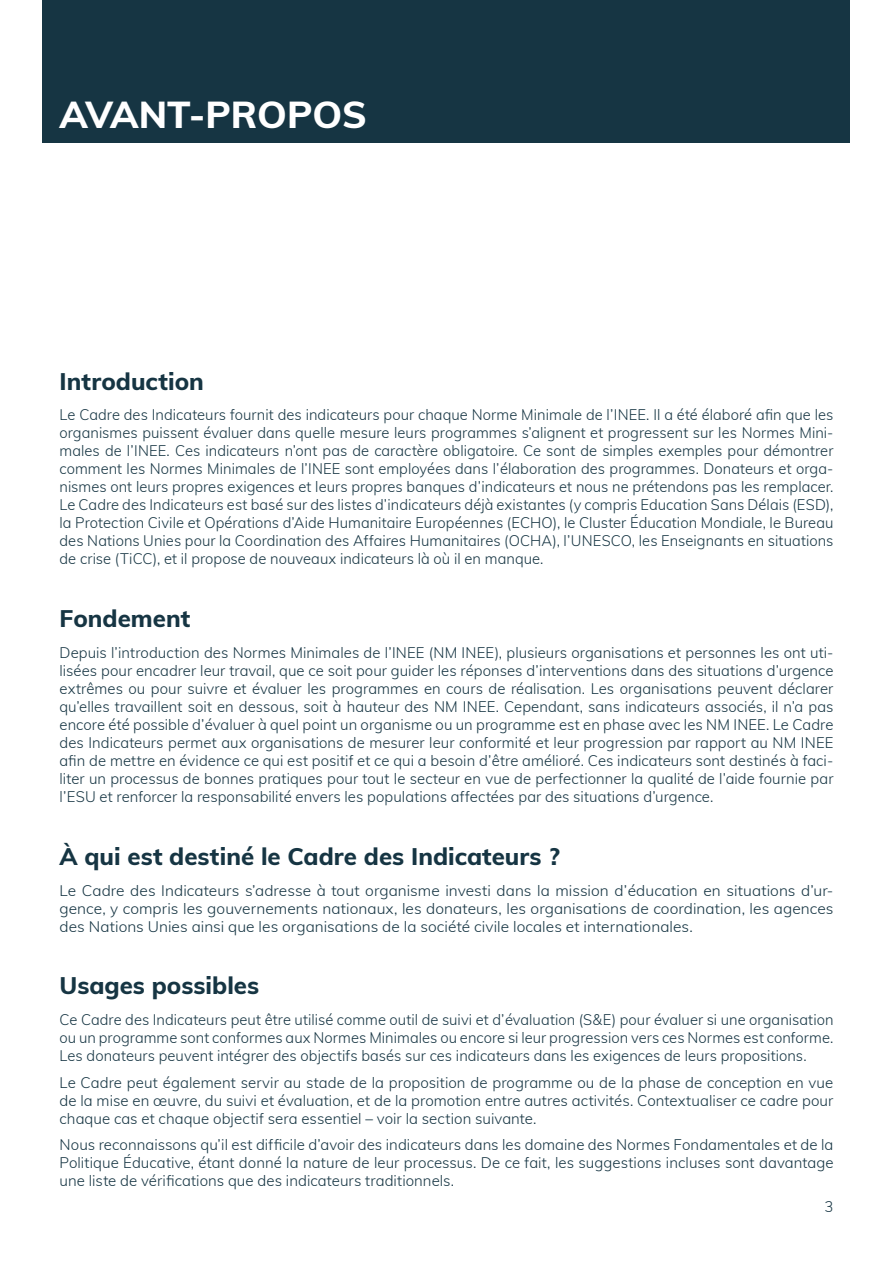
<style>
.page{position:relative;width:893px;height:1263px;background:#fff}
.page>*{position:absolute;margin:0;border:0;box-sizing:border-box;transform-origin:0 0}
.INEE_HEADER_LEVEL1{font:800 37.5px "Muli";color:#fff}
.INEE_HEADER_LEVEL2{font:800 24px "Muli";color:#163543}
.INEE_Paragraph{font:300 15px/18px "Muli";letter-spacing:.005em;color:#163543;text-align:justify}
</style>
<div class="page">
<div style="left:43px;top:0;width:807px;height:143px;background:#163543"></div>
<p class="INEE_HEADER_LEVEL1" style="left:60px;top:87px;width:309px">AVANT-PROPOS</p>
<p class="INEE_HEADER_LEVEL2" style="left:60px;top:363px;width:146px">Introduction</p>
<p class="INEE_Paragraph" style="left:60px;top:405px;width:775px">Le Cadre des Indicateurs fournit des indicateurs pour chaque Norme Minimale de l’INEE. Il a été élaboré afin que les organismes puissent évaluer dans quelle mesure leurs programmes s’alignent et progressent sur les Normes Mini&shy;males de l’INEE. Ces indicateurs n’ont pas de caractère obligatoire. Ce sont de simples exemples pour démontrer comment les Normes Minimales de l’INEE sont employées dans l’élaboration des programmes. Donateurs et orga&shy;nismes ont leurs propres exigences et leurs propres banques d’indicateurs et nous ne prétendons pas les remplacer.<br>Le Cadre des Indicateurs est basé sur des listes d’indicateurs déjà existantes (y compris Education Sans Délais (ESD), la Protection Civile et Opérations d’Aide Humanitaire Européennes (ECHO), le Cluster Éducation Mondiale, le Bureau des Nations Unies pour la Coordination des Affaires Humanitaires (OCHA), l’UNESCO, les Enseignants en situations de crise (TiCC), et il propose de nouveaux indicateurs là où il en manque.</p>
<p class="INEE_HEADER_LEVEL2" style="left:60px;top:601px;width:132px">Fondement</p>
<p class="INEE_Paragraph" style="left:60px;top:643px;width:775px">Depuis l’introduction des Normes Minimales de l’INEE (NM INEE), plusieurs organisations et personnes les ont uti&shy;lisées pour encadrer leur travail, que ce soit pour guider les réponses d’interventions dans des situations d’urgence extrêmes ou pour suivre et évaluer les programmes en cours de réalisation. Les organisations peuvent déclarer qu’elles travaillent soit en dessous, soit à hauteur des NM INEE. Cependant, sans indicateurs associés, il n’a pas encore été possible d’évaluer à quel point un organisme ou un programme est en phase avec les NM INEE. Le Cadre des Indicateurs permet aux organisations de mesurer leur conformité et leur progression par rapport au NM INEE afin de mettre en évidence ce qui est positif et ce qui a besoin d’être amélioré. Ces indicateurs sont destinés à faci&shy;liter un processus de bonnes pratiques pour tout le secteur en vue de perfectionner la qualité de l’aide fournie par l’ESU et renforcer la responsabilité envers les populations affectées par des situations d’urgence.</p>
<p class="INEE_HEADER_LEVEL2" style="left:60px;top:839px;width:502px">À qui est destiné le Cadre des Indicateurs ?</p>
<p class="INEE_Paragraph" style="left:60px;top:880px;width:775px">Le Cadre des Indicateurs s’adresse à tout organisme investi dans la mission d’éducation en situations d’ur&shy;gence, y compris les gouvernements nationaux, les donateurs, les organisations de coordination, les agences des Nations Unies ainsi que les organisations de la société civile locales et internationales.</p>
<p class="INEE_HEADER_LEVEL2" style="left:60px;top:968px;width:201px">Usages possibles</p>
<p class="INEE_Paragraph" style="left:60px;top:1010px;width:775px">Ce Cadre des Indicateurs peut être utilisé comme outil de suivi et d’évaluation (S&amp;E) pour évaluer si une organisation ou un programme sont conformes aux Normes Minimales ou encore si leur progression vers ces Normes est conforme.<br>Les donateurs peuvent intégrer des objectifs basés sur ces indicateurs dans les exigences de leurs propositions.</p>
<p class="INEE_Paragraph" style="left:60px;top:1073px;width:775px">Le Cadre peut également servir au stade de la proposition de programme ou de la phase de conception en vue de la mise en œuvre, du suivi et évaluation, et de la promotion entre autres activités. Contextualiser ce cadre pour chaque cas et chaque objectif sera essentiel – voir la section suivante.</p>
<p class="INEE_Paragraph" style="left:60px;top:1135px;width:775px">Nous reconnaissons qu’il est difficile d’avoir des indicateurs dans les domaine des Normes Fondamentales et de la Politique Éducative, étant donné la nature de leur processus. De ce fait, les suggestions incluses sont davantage une liste de vérifications que des indicateurs traditionnels.</p>
<p class="INEE_Paragraph" style="left:824px;top:1197px;width:10px">3</p>
</div>
